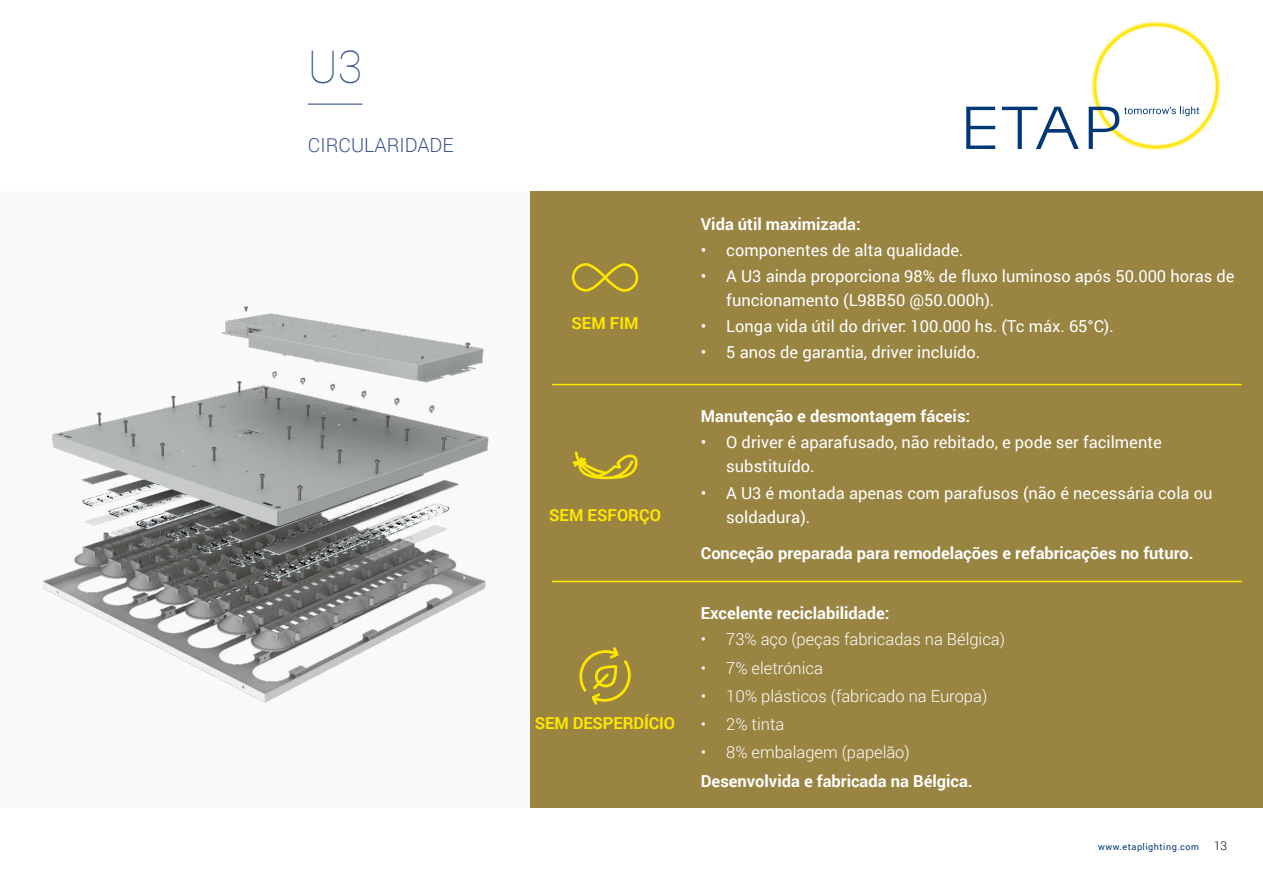
<style>
.page{position:relative;width:1263px;height:893px;background:#fff}
.page>*{position:absolute;margin:0;border:0;box-sizing:border-box;transform-origin:0 0}
.t1{font:100 45px "Roboto";color:#38548d}
.t2{font:300 19.5px "Roboto";color:#38548d}
.t3{font:16.5px/24px "Roboto";color:#fff}
.t4{font:700 16.5px "Roboto";color:#fff}
.t5{font:300 16.5px "Roboto";color:#fff}
.t6{font:700 16.5px "Roboto";letter-spacing:-.005em;color:#ffe600}
.t7{font:9px "Roboto";letter-spacing:.06em;color:#003876}
.s1{font-weight:300;font-size:12px;color:#000}
</style>
<div class="page">
<svg style="left:966px;top:107px;width:29px;height:42px"></svg>
<svg style="left:1002px;top:107px;width:77px;height:42px"></svg>
<svg style="left:1089px;top:21px;width:132px;height:129px"></svg>
<div style="left:0;top:191px;width:531px;height:617px;background:#fafafa"></div>
<img style="left:42px;top:256px;width:489px;height:516px">
<div style="left:531px;top:191px;width:732px;height:617px;background:#998442"></div>
<hr style="left:308px;top:104px;width:54px;height:1px;background:#38548d">
<svg style="left:579px;top:647px;width:52px;height:58px"></svg>
<svg style="left:572px;top:263px;width:66px;height:29px"></svg>
<svg style="left:573px;top:451px;width:65px;height:28px"></svg>
<hr style="left:552px;top:384px;width:690px;height:1px;background:#ffe600">
<hr style="left:552px;top:581px;width:690px;height:1px;background:#ffe600">
<h1 class="t1" style="left:308px;top:36px;width:56px">U3</h1>
<p class="t2" style="left:308px;top:131px;width:147px">CIRCULARIDADE</p>
<p class="t6" style="left:571px;top:311px;width:69px">SEM FIM</p>
<p class="t6" style="left:549px;top:504px;width:113px">SEM ESFORÇO</p>
<p class="t6" style="left:535px;top:712px;width:142px">SEM DESPERDÍCIO</p>
<p class="t4" style="left:701px;top:212px;width:161px">Vida útil maximizada:</p>
<p class="t3" style="left:701px;top:238px;width:264px">• componentes de alta qualidade.</p>
<p class="t3" style="left:726px;top:264px;width:510px;text-indent:-25px">• A U3 ainda proporciona 98% de fluxo luminoso após 50.000 horas de funcionamento (L98B50 @50.000h).</p>
<p class="t3" style="left:701px;top:314px;width:415px">• Longa vida útil do driver: 100.000 hs. (Tc máx. 65°C).</p>
<p class="t3" style="left:701px;top:340px;width:281px">• 5 anos de garantia, driver incluído.</p>
<p class="t4" style="left:701px;top:405px;width:271px">Manutenção e desmontagem fáceis:</p>
<p class="t3" style="left:726px;top:430px;width:437px;text-indent:-25px">• O driver é aparafusado, não rebitado, e pode ser facilmente substituído.</p>
<p class="t3" style="left:726px;top:480px;width:488px;text-indent:-25px">• A U3 é montada apenas com parafusos (não é necessária cola ou soldadura).</p>
<p class="t4" style="left:701px;top:542px;width:494px">Conceção preparada para remodelações e refabricações no futuro.</p>
<p class="t4" style="left:701px;top:602px;width:190px">Excelente reciclabilidade:</p>
<p class="t5" style="left:701px;top:628px;width:306px">• 73% aço (peças fabricadas na Bélgica)</p>
<p class="t5" style="left:701px;top:656px;width:124px">• 7% eletrónica</p>
<p class="t5" style="left:701px;top:685px;width:288px">• 10% plásticos (fabricado na Europa)</p>
<p class="t5" style="left:701px;top:713px;width:85px">• 2% tinta</p>
<p class="t5" style="left:701px;top:741px;width:210px">• 8% embalagem (papelão)</p>
<p class="t4" style="left:701px;top:769px;width:273px">Desenvolvida e fabricada na Bélgica.</p>
<p class="t7" style="left:1098px;top:841px;width:131px">www.etaplighting.com <span class="s1">13</span></p>
</div>
